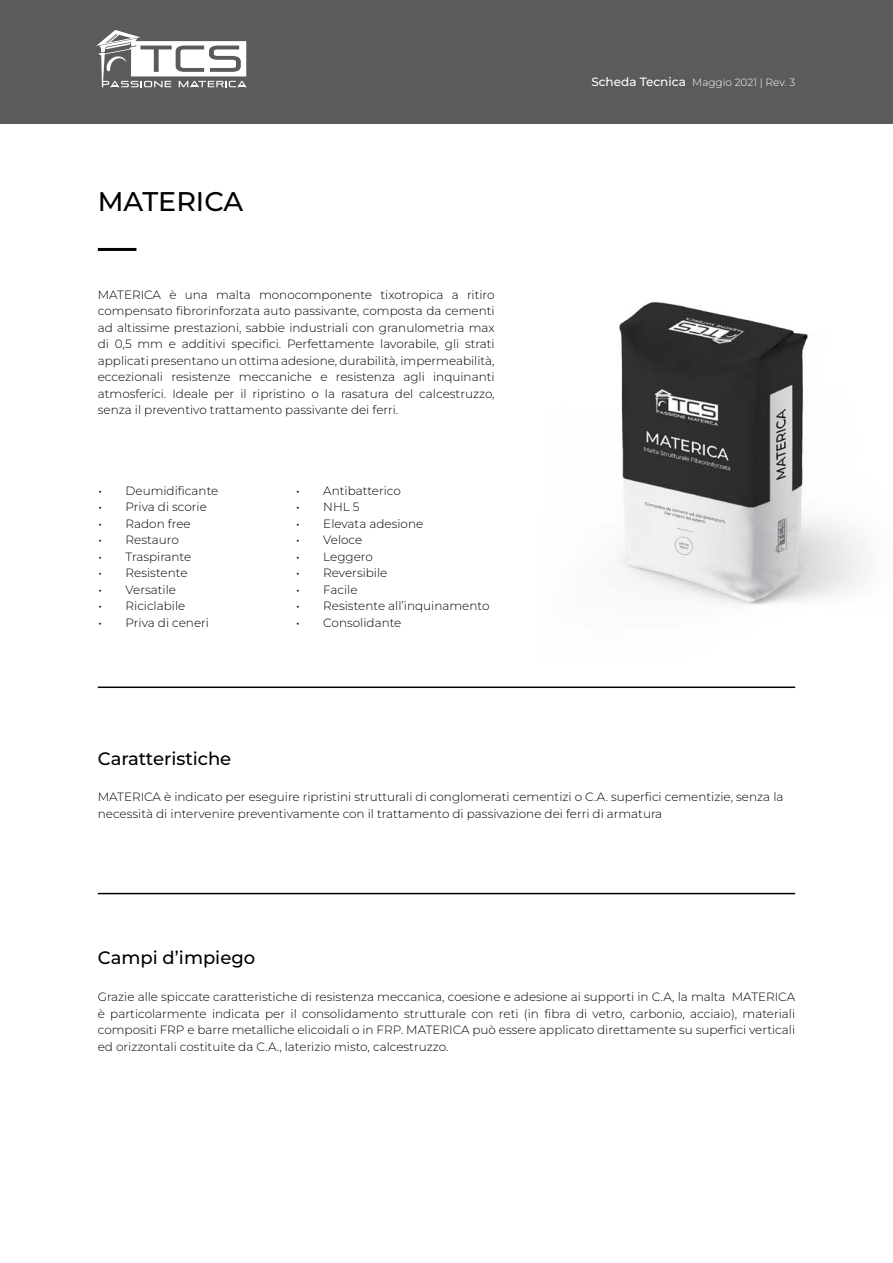
<style>
.page{position:relative;width:893px;height:1263px;background:#fff}
.page>*{position:absolute;margin:0;border:0;box-sizing:border-box;transform-origin:0 0}
.t1{font:100 27px "Montserrat";color:#000}
.t2{font:100 18px "Montserrat";color:#000}
.t3{font:300 12px/16.5px "Montserrat";color:#000;text-align:justify}
.t4{font:300 10.5px "Montserrat";color:#fff}
.s1{font-weight:100}
.s2{font-weight:100;font-size:12px}
</style>
<div class="page">
<div style="left:0;top:0;width:893px;height:123px;background:#5b5a5c"></div>
<img style="left:619px;top:302px;width:248px;height:303px">
<hr style="left:98px;top:248px;width:38px;height:3px;background:#000">
<hr style="left:98px;top:686px;width:697px;height:2px;background:#000">
<hr style="left:98px;top:893px;width:697px;height:1px;background:#000">
<svg style="left:96px;top:30px;width:151px;height:57px"></svg>
<h1 class="t1" style="left:98px;top:184px;width:147px">MATERICA</h1>
<p class="t3" style="left:98px;top:286px;width:398px">MATERICA è una malta monocomponente tixotropica a ritiro compensato fibrorinforzata auto passivante, composta da cementi ad altissime prestazioni, sabbie industriali con granulometria max di 0,5 mm e additivi specifici. Perfettamente lavorabile, gli strati applicati presentano un ottima adesione, durabilità, impermeabilità, eccezionali resistenze meccaniche e resistenza agli inquinanti atmosferici. Ideale per il ripristino o la rasatura del calcestruzzo, senza il preventivo trattamento passivante dei ferri.</p>
<p class="t3" style="left:99px;top:482px;width:121px"><span class="s1">•</span> Deumidificante</p>
<p class="t3" style="left:99px;top:498px;width:110px"><span class="s1">•</span> Priva di scorie</p>
<p class="t3" style="left:99px;top:515px;width:94px"><span class="s1">•</span> Radon free</p>
<p class="t3" style="left:99px;top:531px;width:82px"><span class="s1">•</span> Restauro</p>
<p class="t3" style="left:99px;top:548px;width:94px"><span class="s1">•</span> Traspirante</p>
<p class="t3" style="left:99px;top:564px;width:90px"><span class="s1">•</span> Resistente</p>
<p class="t3" style="left:99px;top:581px;width:79px"><span class="s1">•</span> Versatile</p>
<p class="t3" style="left:99px;top:597px;width:88px"><span class="s1">•</span> Riciclabile</p>
<p class="t3" style="left:99px;top:614px;width:112px"><span class="s1">•</span> Priva di ceneri</p>
<h2 class="t2" style="left:98px;top:746px;width:135px">Caratteristiche</h2>
<p class="t3" style="left:296px;top:482px;width:106px"><span class="s1">•</span> Antibatterico</p>
<p class="t3" style="left:296px;top:498px;width:65px"><span class="s1">•</span> NHL 5</p>
<p class="t3" style="left:296px;top:515px;width:129px"><span class="s1">•</span> Elevata adesione</p>
<p class="t3" style="left:296px;top:531px;width:68px"><span class="s1">•</span> Veloce</p>
<p class="t3" style="left:296px;top:548px;width:78px"><span class="s1">•</span> Leggero</p>
<p class="t3" style="left:296px;top:564px;width:93px"><span class="s1">•</span> Reversibile</p>
<p class="t3" style="left:296px;top:581px;width:63px"><span class="s1">•</span> Facile</p>
<p class="t3" style="left:296px;top:597px;width:195px"><span class="s1">•</span> Resistente all’inquinamento</p>
<p class="t3" style="left:296px;top:614px;width:107px"><span class="s1">•</span> Consolidante</p>
<p class="t4" style="left:591px;top:75px;width:205px"><span class="s2">Scheda Tecnica</span> Maggio 2021 | Rev. 3</p>
<p class="t3" style="left:98px;top:789px;width:687px">MATERICA è indicato per eseguire ripristini strutturali di conglomerati cementizi o C.A. superfici cementizie, senza la necessità di intervenire preventivamente con il trattamento di passivazione dei ferri di armatura</p>
<h2 class="t2" style="left:98px;top:946px;width:159px">Campi d’impiego</h2>
<p class="t3" style="left:98px;top:988px;width:699px">Grazie alle spiccate caratteristiche di resistenza meccanica, coesione e adesione ai supporti in C.A, la malta MATERICA è particolarmente indicata per il consolidamento strutturale con reti (in fibra di vetro, carbonio, acciaio), materiali compositi FRP e barre metalliche elicoidali o in FRP. MATERICA può essere applicato direttamente su superfici verticali ed orizzontali costituite da C.A., laterizio misto, calcestruzzo.</p>
</div>
